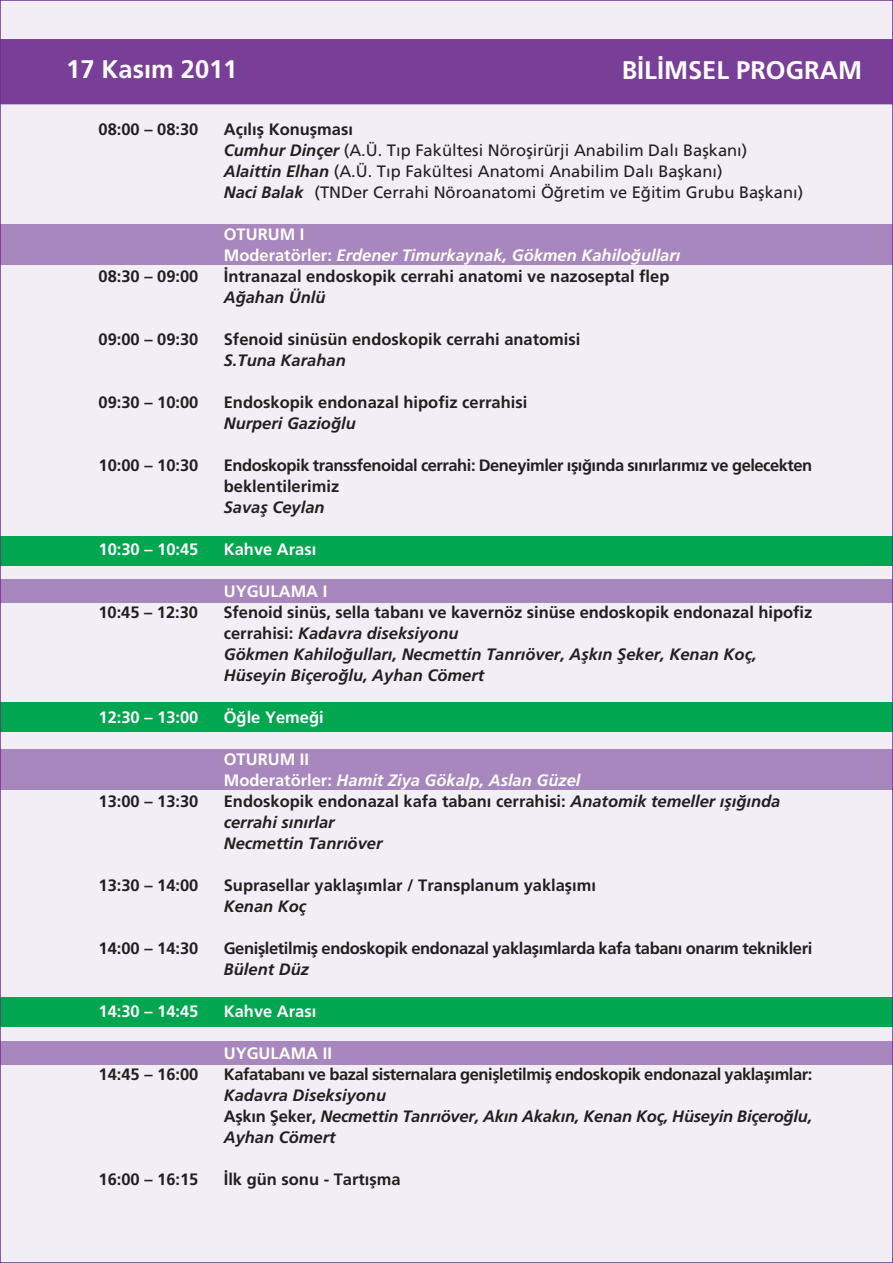
<style>
.page{position:relative;width:893px;height:1263px;background:#f2eef6}
.page>*{position:absolute;margin:0;border:0;box-sizing:border-box;transform-origin:0 0}
.t1{font:25.5px "Frutiger T Bold";color:#fff}
.t2{font:italic 16.5px/21px "Frutiger T Bold";color:#231f20}
.t3{font:16.5px "Frutiger T Bold";color:#231f20}
.t4{font:16.5px/21px "Frutiger T";color:#231f20}
.t5{font:16.5px "Frutiger T Bold";letter-spacing:-.025em;color:#231f20}
.t6{font:italic 16.5px/21px "Frutiger T Bold";color:#fff}
.t7{font:16.5px/21px "Frutiger T Bold";letter-spacing:-.03em;color:#231f20}
.t8{font:16.5px "Frutiger T Bold";color:#fff}
.s1{font-family:"Frutiger T Bold";font-style:italic}
.s2{font-style:normal}
</style>
<div class="page">
<div style="left:3px;top:39px;width:887px;height:65px;background:#793f98"></div>
<div style="left:0;top:224px;width:893px;height:41px;background:#a887be"></div>
<div style="left:0;top:536px;width:893px;height:30px;background:#00a650"></div>
<div style="left:0;top:702px;width:893px;height:29px;background:#00a650"></div>
<div style="left:0;top:580px;width:893px;height:23px;background:#a887be"></div>
<div style="left:0;top:749px;width:893px;height:41px;background:#a887be"></div>
<div style="left:0;top:997px;width:893px;height:30px;background:#00a650"></div>
<div style="left:0;top:1041px;width:893px;height:24px;background:#a887be"></div>
<h1 class="t1" style="left:66px;top:59px;width:173px">17 Kas›m 2011</h1>
<h1 class="t1" style="left:622px;top:59px;width:242px">B‹L‹MSEL PROGRAM</h1>
<p class="t3" style="left:98px;top:123px;width:101px">08:00 – 08:30</p>
<p class="t3" style="left:224px;top:123px;width:131px">Aç›l›fl Konuflmas›</p>
<p class="t4" style="left:224px;top:141px;width:581px"><span class="s1">Cumhur Dinçer</span> (A.Ü. T›p Fakültesi Nöroflirürji Anabilim Dal› Baflkan›)<br><span class="s1">Alaittin Elhan</span> (A.Ü. T›p Fakültesi Anatomi Anabilim Dal› Baflkan›)<br><span class="s1">Naci Balak</span> (TNDer Cerrahi Nöroanatomi Ö¤retim ve E¤itim Grubu Baflkan›)</p>
<p class="t6" style="left:224px;top:225px;width:458px"><span class="s2">OTURUM I<br>Moderatörler:</span> Erdener Timurkaynak, Gökmen Kahilo¤ullar›</p>
<p class="t3" style="left:98px;top:270px;width:101px">08:30 – 09:00</p>
<p class="t3" style="left:224px;top:270px;width:447px">‹ntranazal endoskopik cerrahi anatomi ve nazoseptal flep</p>
<p class="t2" style="left:224px;top:288px;width:103px">A¤ahan Ünlü</p>
<p class="t3" style="left:98px;top:333px;width:101px">09:00 – 09:30</p>
<p class="t3" style="left:224px;top:333px;width:358px">Sfenoid sinüsün endoskopik cerrahi anatomisi</p>
<p class="t2" style="left:224px;top:351px;width:123px">S.Tuna Karahan</p>
<p class="t3" style="left:98px;top:396px;width:101px">09:30 – 10:00</p>
<p class="t3" style="left:224px;top:396px;width:305px">Endoskopik endonazal hipofiz cerrahisi</p>
<p class="t2" style="left:224px;top:414px;width:134px">Nurperi Gazio¤lu</p>
<p class="t3" style="left:98px;top:459px;width:101px">10:00 – 10:30</p>
<p class="t7" style="left:224px;top:456px;width:590px">Endoskopik transsfenoidal cerrahi: Deneyimler ›fl›¤›nda s›n›rlar›m›z ve gelecekten beklentilerimiz</p>
<p class="t2" style="left:224px;top:498px;width:102px">Savafl Ceylan</p>
<p class="t8" style="left:98px;top:543px;width:101px">10:30 – 10:45</p>
<p class="t8" style="left:224px;top:543px;width:94px">Kahve Aras›</p>
<p class="t8" style="left:224px;top:585px;width:105px">UYGULAMA I</p>
<p class="t3" style="left:98px;top:606px;width:101px">10:45 – 12:30</p>
<p class="t2" style="left:223px;top:603px;width:590px"><span class="s2">Sfenoid sinüs, sella taban› ve kavernöz sinüse endoskopik endonazal hipofiz cerrahisi:</span> Kadavra diseksiyonu<br>Gökmen Kahilo¤ullar›, Necmettin Tanr›över, Aflk›n fieker, Kenan Koç, Hüseyin Biçero¤lu, Ayhan Cömert</p>
<p class="t8" style="left:98px;top:711px;width:101px">12:30 – 13:00</p>
<p class="t8" style="left:224px;top:711px;width:101px">Ö¤le Yeme¤i</p>
<p class="t6" style="left:224px;top:750px;width:358px"><span class="s2">OTURUM II<br>Moderatörler:</span> Hamit Ziya Gökalp, Aslan Güzel</p>
<p class="t3" style="left:98px;top:795px;width:101px">13:00 – 13:30</p>
<p class="t2" style="left:224px;top:792px;width:558px"><span class="s2">Endoskopik endonazal kafa taban› cerrahisi:</span> Anatomik temeller ›fl›¤›nda cerrahi s›n›rlar<br>Necmettin Tanr›över</p>
<p class="t3" style="left:98px;top:879px;width:101px">13:30 – 14:00</p>
<p class="t3" style="left:224px;top:879px;width:374px">Suprasellar yaklafl›mlar / Transplanum yaklafl›m›</p>
<p class="t2" style="left:224px;top:897px;width:84px">Kenan Koç</p>
<p class="t3" style="left:98px;top:942px;width:101px">14:00 – 14:30</p>
<p class="t5" style="left:224px;top:942px;width:590px">Geniflletilmifl endoskopik endonazal yaklafl›mlarda kafa taban› onar›m teknikleri</p>
<p class="t2" style="left:224px;top:960px;width:87px">Bülent Düz</p>
<p class="t8" style="left:98px;top:1005px;width:101px">14:30 – 14:45</p>
<p class="t8" style="left:224px;top:1005px;width:94px">Kahve Aras›</p>
<p class="t8" style="left:224px;top:1047px;width:110px">UYGULAMA II</p>
<p class="t3" style="left:98px;top:1068px;width:101px">14:45 – 16:00</p>
<p class="t5" style="left:224px;top:1068px;width:590px">Kafataban› ve bazal sisternalara geniflletilmifl endoskopik endonazal yaklafl›mlar:</p>
<p class="t2" style="left:224px;top:1086px;width:590px">Kadavra Diseksiyonu<br><span class="s2">Aflk›n fieker,</span> Necmettin Tanr›över, Ak›n Akak›n, Kenan Koç, Hüseyin Biçero¤lu,<br>Ayhan Cömert</p>
<p class="t3" style="left:98px;top:1173px;width:101px">16:00 – 16:15</p>
<p class="t3" style="left:224px;top:1173px;width:178px">‹lk gün sonu - Tart›flma</p>
</div>
